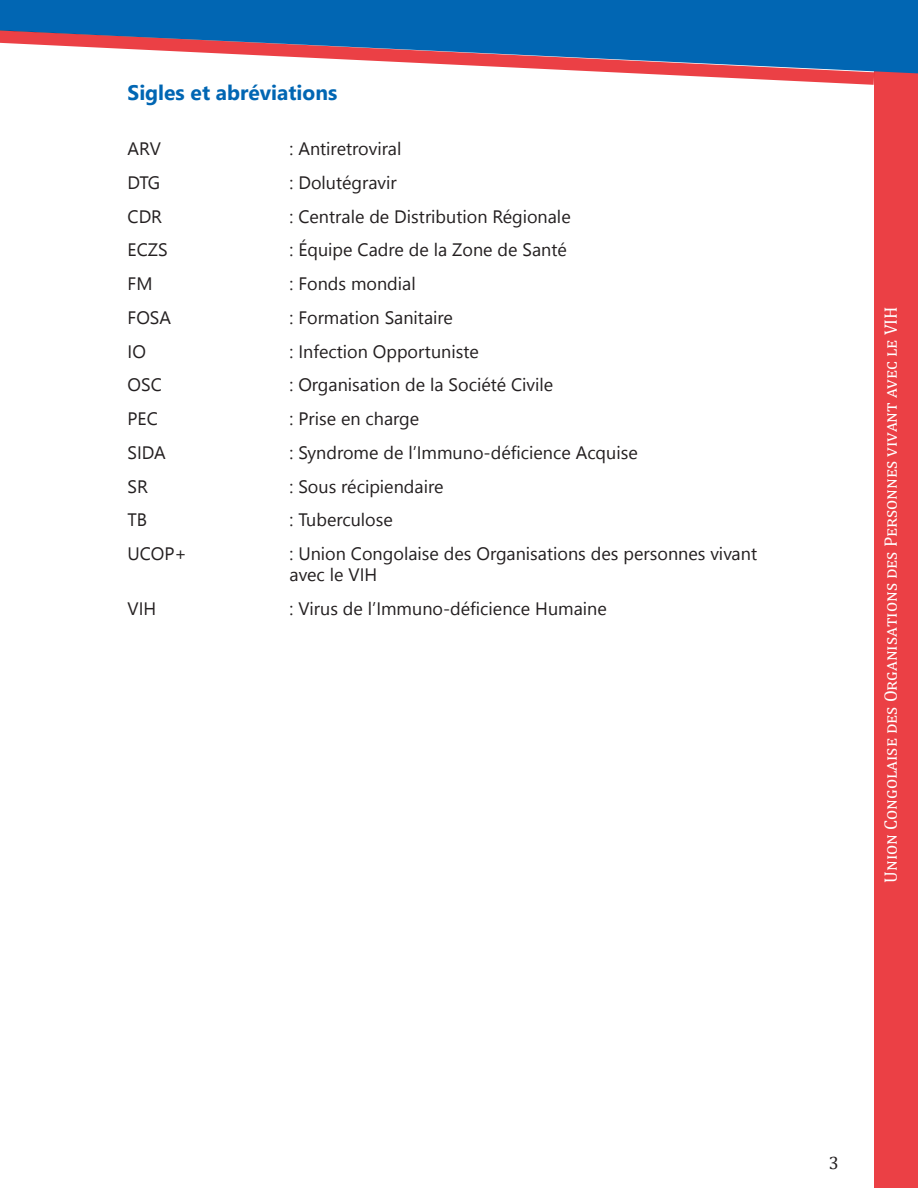
<style>
.page{position:relative;width:918px;height:1188px;background:#fff}
.page>*{position:absolute;margin:0;border:0;box-sizing:border-box;transform-origin:0 0}
.heading_1{font:700 21px "Nirmala UI";color:#0166b3}
.body_black_right{font:18px/21px "Nirmala UI";color:#231f20}
.t1{font:18px "Cambria";color:#fff}
.t2{font:18px "Cambria";color:#231f20}
</style>
<div class="page">
<div style="left:874px;top:0;width:44px;height:1188px;background:#eb4045"></div>
<div style="left:874px;top:0;width:44px;height:74px;background:#0166b3"></div>
<svg style="left:0;top:0;width:874px;height:85px;fill:#0166b3"></svg>
<p class="heading_1" style="left:128px;top:75px;width:211px">Sigles et abréviations</p>
<p class="body_black_right" style="left:128px;top:137px;width:35px">ARV</p>
<p class="body_black_right" style="left:290px;top:137px;width:113px">: Antiretroviral</p>
<p class="body_black_right" style="left:128px;top:171px;width:34px">DTG</p>
<p class="body_black_right" style="left:290px;top:171px;width:109px">: Dolutégravir</p>
<p class="body_black_right" style="left:128px;top:205px;width:36px">CDR</p>
<p class="body_black_right" style="left:290px;top:205px;width:283px">: Centrale de Distribution Régionale</p>
<p class="body_black_right" style="left:128px;top:238px;width:42px">ECZS</p>
<p class="body_black_right" style="left:290px;top:238px;width:279px">: Équipe Cadre de la Zone de Santé</p>
<p class="body_black_right" style="left:128px;top:272px;width:26px">FM</p>
<p class="body_black_right" style="left:290px;top:272px;width:128px">: Fonds mondial</p>
<p class="body_black_right" style="left:128px;top:306px;width:45px">FOSA</p>
<p class="body_black_right" style="left:290px;top:306px;width:165px">: Formation Sanitaire</p>
<p class="body_black_right" style="left:128px;top:340px;width:20px">IO</p>
<p class="body_black_right" style="left:290px;top:340px;width:191px">: Infection Opportuniste</p>
<p class="body_black_right" style="left:128px;top:373px;width:36px">OSC</p>
<p class="body_black_right" style="left:290px;top:373px;width:265px">: Organisation de la Société Civile</p>
<p class="body_black_right" style="left:128px;top:407px;width:32px">PEC</p>
<p class="body_black_right" style="left:290px;top:407px;width:131px">: Prise en charge</p>
<p class="body_black_right" style="left:128px;top:441px;width:40px">SIDA</p>
<p class="body_black_right" style="left:290px;top:441px;width:350px">: Syndrome de l’Immuno-déficience Acquise</p>
<p class="body_black_right" style="left:128px;top:475px;width:22px">SR</p>
<p class="body_black_right" style="left:290px;top:475px;width:155px">: Sous récipiendaire</p>
<p class="body_black_right" style="left:128px;top:508px;width:21px">TB</p>
<p class="body_black_right" style="left:290px;top:508px;width:105px">: Tuberculose</p>
<p class="body_black_right" style="left:128px;top:542px;width:61px">UCOP+</p>
<p class="body_black_right" style="left:290px;top:542px;width:469px">: Union Congolaise des Organisations des personnes vivant avec le VIH</p>
<p class="body_black_right" style="left:128px;top:597px;width:30px">VIH</p>
<p class="body_black_right" style="left:290px;top:597px;width:319px">: Virus de l’Immuno-déficience Humaine</p>
<p class="t1" style="left:880px;top:883px;width:578px;rotate:-90deg">Union Congolaise des Organisations des Personnes vivant avec le VIH</p>
<p class="t2" style="left:829px;top:1152px;width:11px">3</p>
</div>
